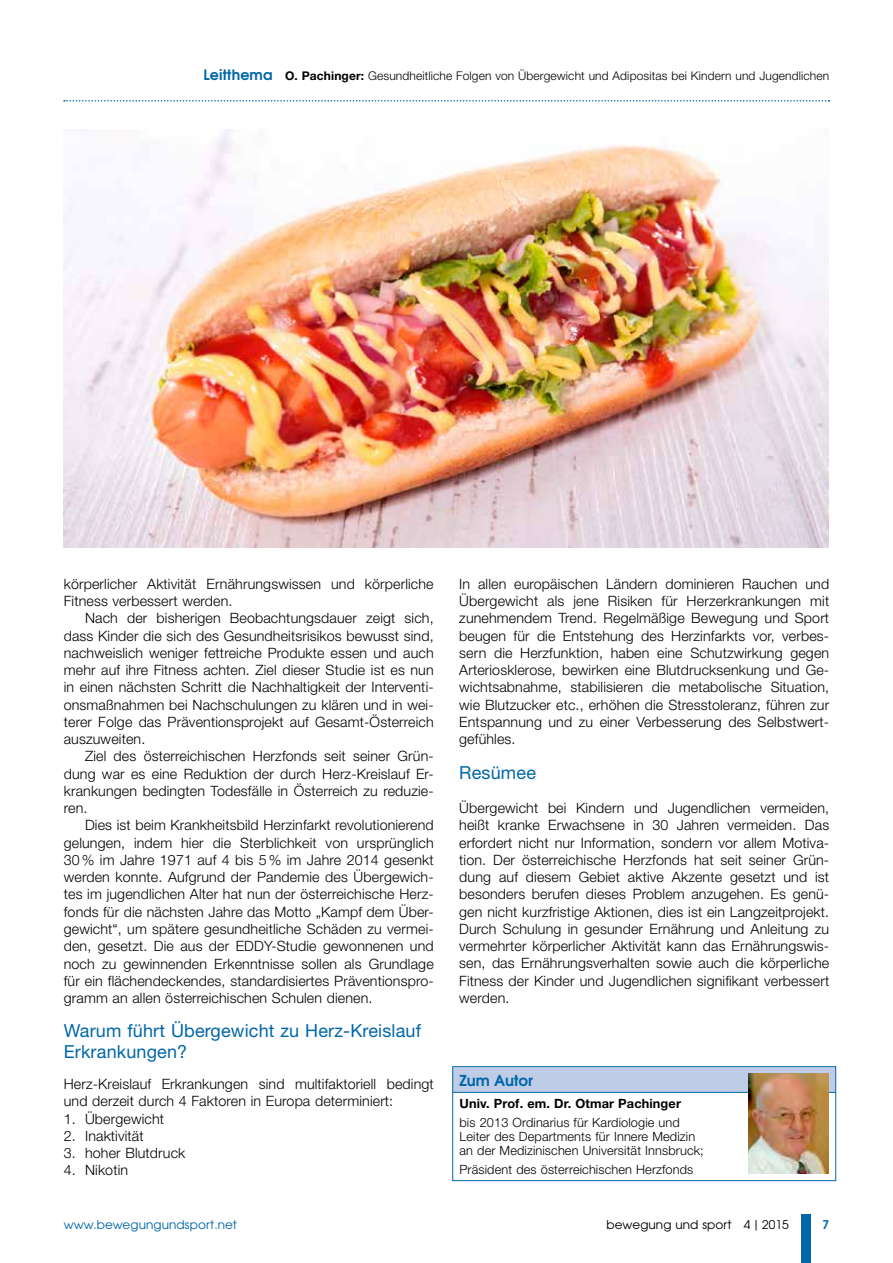
<style>
.page{position:relative;width:893px;height:1263px;background:#fff}
.page>*{position:absolute;margin:0;border:0;box-sizing:border-box;transform-origin:0 0}
.t1{font:18px/21px "Helvetica Neue LT Std";letter-spacing:.01em;color:#0067a8}
.t2{font:700 15px "Te X Gyre Adventor";color:#0067a8}
.t3{font:300 14.25px/17.2px "Helvetica Neue LT Std";letter-spacing:.01em;color:#000;text-align:justify}
.t4{font:300 12.75px/14.2px "Helvetica Neue LT Std";letter-spacing:.01em;color:#000}
.t5{font:700 12.75px "Helvetica Neue LT Std";letter-spacing:.01em;color:#000}
.t6{font:300 12px "Helvetica Neue LT Std";letter-spacing:.01em;color:#000}
.t7{font:12px "Te X Gyre Adventor";letter-spacing:.01em;color:#0067a8}
.t8{font:12px "Te X Gyre Adventor";letter-spacing:.01em;color:#000}
.t9{font:700 12px "Te X Gyre Adventor";color:#0067a8}
.s1{font-family:"Te X Gyre Adventor";font-weight:700;font-size:14.25px;color:#0067a8}
.s2{font-weight:700}
</style>
<div class="page">
<div style="left:801px;top:1214px;width:9px;height:49px;background:#0067a8"></div>
<svg style="left:64px;top:100px;width:765px;height:2px"></svg>
<div style="left:453px;top:1067px;width:383px;height:25px;background:#becce6"></div>
<hr style="left:453px;top:1092px;width:383px;height:1px;background:#0067a8">
<div style="left:452px;top:1066px;width:384px;height:115px;border:1px solid #0067a8"></div>
<img style="left:749px;top:1073px;width:80px;height:101px">
<img style="left:64px;top:130px;width:765px;height:418px">
<p class="t6" style="left:203px;top:68px;width:627px"><span class="s1">Leitthema</span> <span class="s2">O. Pachinger:</span> Gesundheitliche Folgen von Übergewicht und Adipositas bei Kindern und Jugendlichen</p>
<p class="t3" style="left:64px;top:575px;width:371px">körperlicher Aktivität Ernährungswissen und körperliche<br>Fitness verbessert werden.</p>
<p class="t3" style="left:64px;top:609px;width:371px;text-indent:21px">Nach der bisherigen Beobachtungsdauer zeigt sich, dass Kinder die sich des Gesundheitsrisikos bewusst sind, nachweislich weniger fettreiche Produkte essen und auch mehr auf ihre Fitness achten. Ziel dieser Studie ist es nun in einen nächsten Schritt die Nachhaltigkeit der Interventi&shy;onsmaßnahmen bei Nachschulungen zu klären und in wei&shy;terer Folge das Präventionsprojekt auf Gesamt-Österreich auszuweiten.</p>
<p class="t3" style="left:64px;top:747px;width:371px;text-indent:21px">Ziel des österreichischen Herzfonds seit seiner Grün&shy;dung war es eine Reduktion der durch Herz-Kreislauf Er&shy;krankungen bedingten Todesfälle in Österreich zu reduzie&shy;ren.</p>
<p class="t3" style="left:64px;top:816px;width:371px;text-indent:21px">Dies ist beim Krankheitsbild Herzinfarkt revolutionierend gelungen, indem hier die Sterblichkeit von ursprünglich 30% im Jahre 1971 auf 4 bis 5% im Jahre 2014 gesenkt werden konnte. Aufgrund der Pandemie des Übergewich&shy;tes im jugendlichen Alter hat nun der österreichische Herz&shy;fonds für die nächsten Jahre das Motto „Kampf dem Über&shy;gewicht“, um spätere gesundheitliche Schäden zu vermei&shy;den, gesetzt. Die aus der EDDY-Studie gewonnenen und noch zu gewinnenden Erkenntnisse sollen als Grundlage für ein flächendeckendes, standardisiertes Präventionspro&shy;gramm an allen österreichischen Schulen dienen.</p>
<p class="t1" style="left:64px;top:1020px;width:359px">Warum führt Übergewicht zu Herz-Kreislauf<br>Erkrankungen?</p>
<p class="t3" style="left:64px;top:1075px;width:371px">Herz-Kreislauf Erkrankungen sind multifaktoriell bedingt und derzeit durch 4 Faktoren in Europa determiniert:</p>
<p class="t3" style="left:64px;top:1110px;width:102px">1. Übergewicht</p>
<p class="t3" style="left:64px;top:1127px;width:81px">2. Inaktivität</p>
<p class="t3" style="left:64px;top:1144px;width:123px">3. hoher Blutdruck</p>
<p class="t3" style="left:64px;top:1161px;width:66px">4. Nikotin</p>
<p class="t3" style="left:459px;top:575px;width:371px">In allen europäischen Ländern dominieren Rauchen und Übergewicht als jene Risiken für Herzerkrankungen mit zunehmendem Trend. Regelmäßige Bewegung und Sport beugen für die Entstehung des Herzinfarkts vor, verbes&shy;sern die Herzfunktion, haben eine Schutzwirkung gegen Arteriosklerose, bewirken eine Blutdrucksenkung und Ge&shy;wichtsabnahme, stabilisieren die metabolische Situation, wie Blutzucker etc., erhöhen die Stresstoleranz, führen zur Entspannung und zu einer Verbesserung des Selbstwert&shy;gefühles.</p>
<p class="t1" style="left:459px;top:761px;width:78px">Resümee</p>
<p class="t3" style="left:459px;top:799px;width:371px">Übergewicht bei Kindern und Jugendlichen vermeiden, heißt kranke Erwachsene in 30 Jahren vermeiden. Das erfordert nicht nur Information, sondern vor allem Motiva&shy;tion. Der österreichische Herzfonds hat seit seiner Grün&shy;dung auf diesem Gebiet aktive Akzente gesetzt und ist besonders berufen dieses Problem anzugehen. Es genü&shy;gen nicht kurzfristige Aktionen, dies ist ein Langzeitprojekt.<br>Durch Schulung in gesunder Ernährung und Anleitung zu vermehrter körperlicher Aktivität kann das Ernährungswis&shy;sen, das Ernährungsverhalten sowie auch die körperliche Fitness der Kinder und Jugendlichen signifikant verbessert werden.</p>
<p class="t2" style="left:459px;top:1067px;width:75px">Zum Autor</p>
<p class="t5" style="left:459px;top:1096px;width:223px">Univ. Prof. em. Dr. Otmar Pachinger</p>
<p class="t4" style="left:459px;top:1115px;width:246px">bis 2013 Ordinarius für Kardiologie und<br>Leiter des Departments für Innere Medizin an der Medizinischen Universität Innsbruck;</p>
<p class="t4" style="left:459px;top:1162px;width:235px">Präsident des österreichischen Herzfonds</p>
<p class="t7" style="left:64px;top:1215px;width:175px">www.bewegungundsport.net</p>
<p class="t8" style="left:607px;top:1215px;width:184px">bewegung und sport 4|2015</p>
<p class="t9" style="left:822px;top:1214px;width:8px">7</p>
</div>
